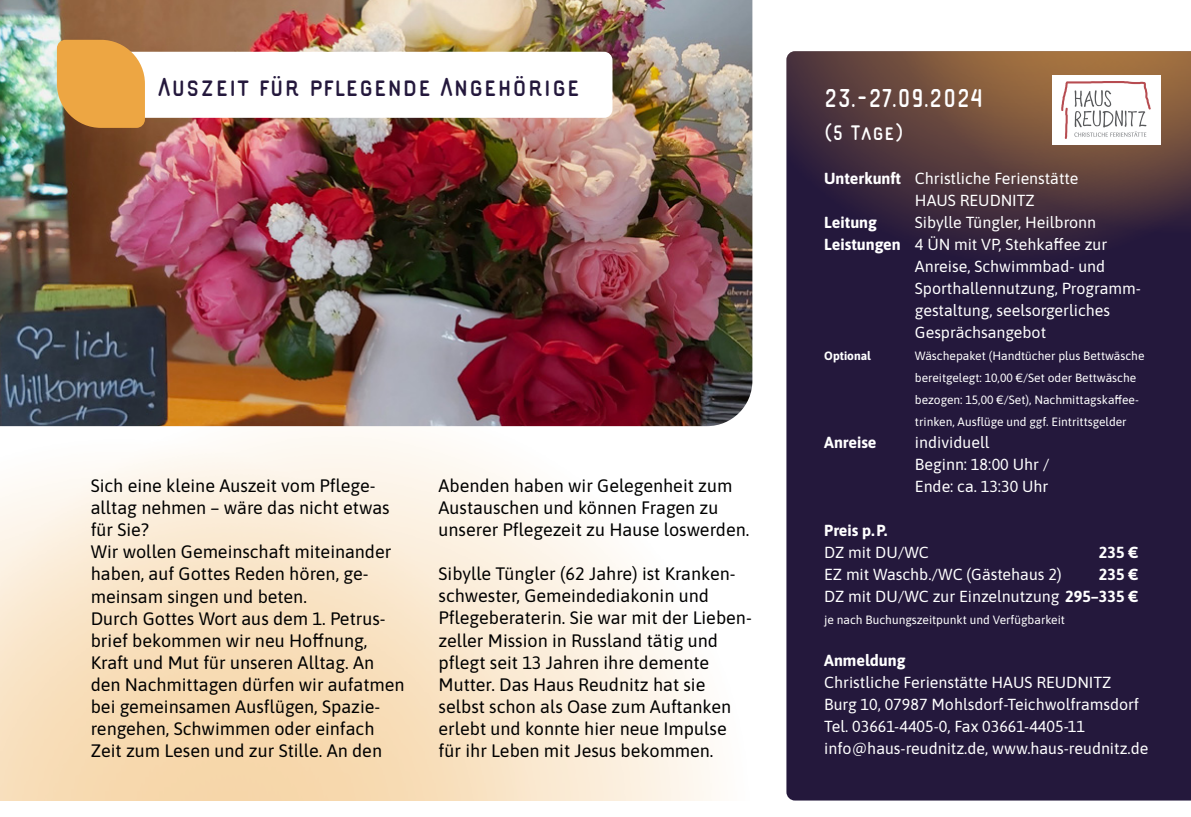
<style>
.page{position:relative;width:1191px;height:817px;background:#fff}
.page>*{position:absolute;margin:0;border:0;box-sizing:border-box;transform-origin:0 0}
.t1{font:32px "Lazy Ride Sans";color:#24183c}
.Datum{font:32px "Lazy Ride Sans";color:#fff}
.Datum_Zusatz{font:26px "Lazy Ride Sans";color:#fff}
.Copytext{font:18px/22px "Asap";color:#000}
.Infotext{font:16px/22px "Asap";color:#fff}
.Infotext-2{font:700 16px "Asap";color:#fff}
.Infotext-3{font:12px "Asap";color:#fff}
.Infotext-4{font:700 12px "Asap";color:#fff}
.s1{font-size:40px;color:#fff}
.s2{font-weight:700}
</style>
<div class="page">
<svg style="left:0;top:426px;width:713px;height:374px"></svg>
<img style="left:0;top:0;width:752px;height:426px">
<div style="left:786px;top:265px;width:405px;height:535px;background:#24183c"></div>
<svg style="left:786px;top:51px;width:404px;height:214px;background:#36263f"></svg>
<svg style="left:870px;top:51px;width:320px;height:184px;background:#64453e"></svg>
<div style="left:115px;top:52px;width:497px;height:66px;background:#fff;border-radius:9px"></div>
<svg style="left:57px;top:40px;width:88px;height:88px;background:#e3a248"></svg>
<hr style="left:1190px;top:0;width:1px;height:734px;background:#fff">
<svg style="left:1190px;top:552px;width:1px;height:182px"></svg>
<hr style="left:1190px;top:778px;width:1px;height:38px;background:#fff">
<img style="left:1052px;top:76px;width:108px;height:68px">
<h1 class="t1" style="left:84px;top:68px;width:497px"><span class="s1">35</span> Auszeit für pflegende Angehörige</h1>
<p class="Copytext" style="left:91px;top:474px;width:286px">Sich eine kleine Auszeit vom Pflege-</p>
<p class="Copytext" style="left:91px;top:496px;width:300px">alltag nehmen – wäre das nicht etwas</p>
<p class="Copytext" style="left:91px;top:518px;width:60px">für Sie?</p>
<p class="Copytext" style="left:91px;top:540px;width:302px">Wir wollen Gemeinschaft miteinander haben, auf Gottes Reden hören, ge&shy;meinsam singen und beten.</p>
<p class="Copytext" style="left:91px;top:606px;width:315px">Durch Gottes Wort aus dem 1. Petrus&shy;brief bekommen wir neu Hoffnung, Kraft und Mut für unseren Alltag. An den Nachmittagen dürfen wir aufatmen bei gemeinsamen Ausflügen, Spazie&shy;rengehen, Schwimmen oder einfach Zeit zum Lesen und zur Stille. An den</p>
<p class="Copytext" style="left:438px;top:473px;width:312px">Abenden haben wir Gelegenheit zum<br>Austauschen und können Fragen zu unserer Pflegezeit zu Hause loswerden.</p>
<p class="Copytext" style="left:438px;top:561px;width:315px">Sibylle Tüngler (62 Jahre) ist Kranken&shy;schwester, Gemeindediakonin und Pflegeberaterin. Sie war mit der Lieben&shy;zeller Mission in Russland tätig und pflegt seit 13 Jahren ihre demente Mutter. Das Haus Reudnitz hat sie selbst schon als Oase zum Auftanken erlebt und konnte hier neue Impulse für ihr Leben mit Jesus bekommen.</p>
<p class="Datum" style="left:824px;top:79px;width:161px">23.-27.09.2024</p>
<p class="Datum_Zusatz" style="left:824px;top:117px;width:83px">(5 Tage)</p>
<p class="Infotext" style="left:824px;top:166px;width:256px"><span class="s2">Unterkunft</span> Christliche Ferienstätte</p>
<p class="Infotext" style="left:915px;top:188px;width:121px">HAUS REUDNITZ</p>
<p class="Infotext-2" style="left:824px;top:211px;width:54px">Leitung</p>
<p class="Infotext" style="left:915px;top:210px;width:183px">Sibylle Tüngler, Heilbronn</p>
<p class="Infotext" style="left:824px;top:232px;width:284px"><span class="s2">Leistungen</span> 4 ÜN mit VP, Stehkaffee zur</p>
<p class="Infotext" style="left:915px;top:254px;width:192px">Anreise, Schwimmbad- und</p>
<p class="Infotext" style="left:915px;top:276px;width:227px">Sporthallennutzung, Programm-</p>
<p class="Infotext" style="left:915px;top:298px;width:197px">gestaltung, seelsorgerliches</p>
<p class="Infotext" style="left:915px;top:320px;width:133px">Gesprächsangebot</p>
<p class="Infotext-4" style="left:824px;top:347px;width:48px">Optional</p>
<p class="Infotext-3" style="left:915px;top:347px;width:231px">Wäschepaket (Handtücher plus Bettwäsche</p>
<p class="Infotext-3" style="left:915px;top:369px;width:223px">bereitgelegt: 10,00 €/Set oder Bettwäsche</p>
<p class="Infotext-3" style="left:915px;top:391px;width:225px">bezogen: 15,00 €/Set), Nachmittagskaffee-</p>
<p class="Infotext-3" style="left:915px;top:413px;width:213px">trinken, Ausflüge und ggf. Eintrittsgelder</p>
<p class="Infotext-2" style="left:824px;top:431px;width:54px">Anreise</p>
<p class="Infotext" style="left:915px;top:430px;width:76px">individuell</p>
<p class="Infotext" style="left:915px;top:452px;width:136px">Beginn: 18:00 Uhr /</p>
<p class="Infotext" style="left:915px;top:474px;width:135px">Ende: ca. 13:30 Uhr</p>
<p class="Infotext-2" style="left:824px;top:519px;width:64px">Preis p.P.</p>
<p class="Infotext" style="left:824px;top:540px;width:106px">DZ mit DU/WC</p>
<p class="Infotext-2" style="left:1099px;top:541px;width:41px">235 €</p>
<p class="Infotext" style="left:824px;top:562px;width:239px">EZ mit Waschb./WC (Gästehaus 2)</p>
<p class="Infotext-2" style="left:1099px;top:563px;width:41px">235 €</p>
<p class="Infotext" style="left:824px;top:584px;width:316px">DZ mit DU/WC zur Einzelnutzung <span class="s2">295–335 €</span></p>
<p class="Infotext-3" style="left:824px;top:611px;width:242px">je nach Buchungszeitpunkt und Verfügbarkeit</p>
<p class="Infotext" style="left:824px;top:648px;width:326px"><span class="s2">Anmeldung<br></span>Christliche Ferienstätte HAUS REUDNITZ<br>Burg 10, 07987 Mohlsdorf-Teichwolframsdorf Tel. 03661-4405-0, Fax 03661-4405-11 info@haus-reudnitz.de, www.haus-reudnitz.de</p>
</div>
